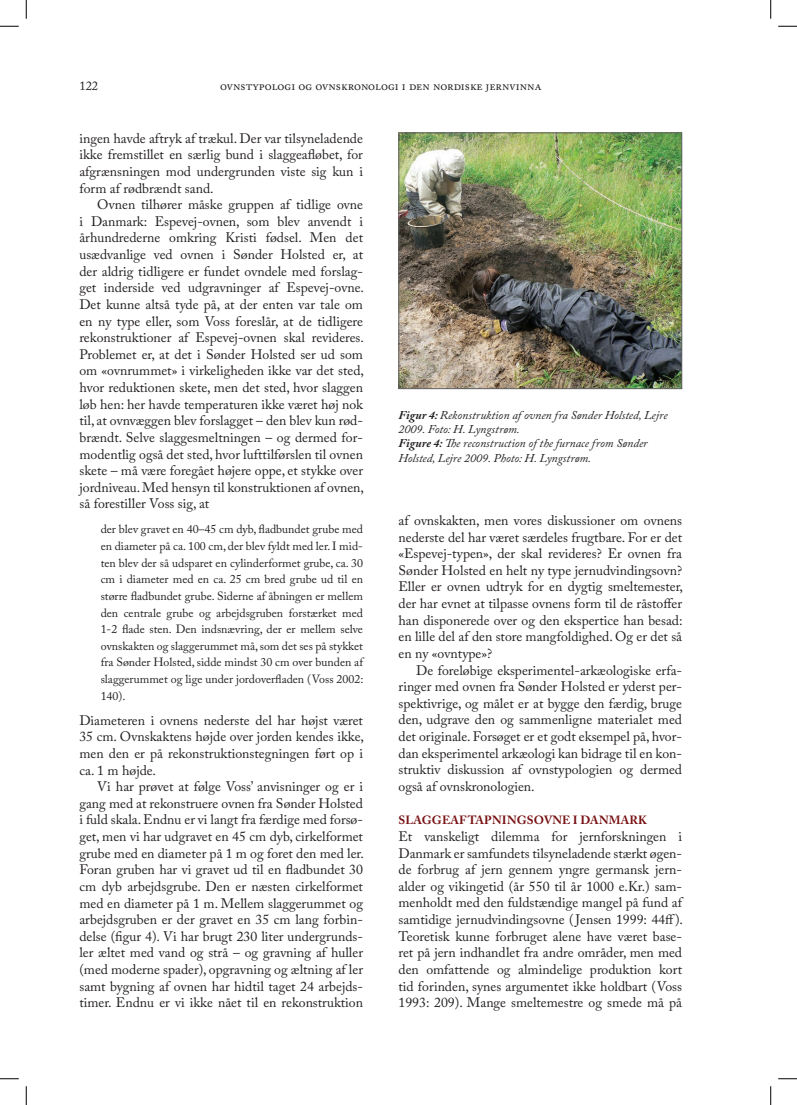
<style>
.page{position:relative;width:797px;height:1105px;background:#fff}
.page>*{position:absolute;margin:0;border:0;box-sizing:border-box;transform-origin:0 0}
.t1{font:13.75px/16.6px "Adobe Caslon Pro";letter-spacing:-.02em;color:#231f20;text-align:justify}
.t2{font:13.75px/16.6px "Adobe Caslon Pro";color:#231f20}
.t3{font:12.5px "Adobe Caslon Pro";color:#231f20}
.t4{font:11.88px/16.6px "Adobe Caslon Pro";color:#231f20}
.t5{font:italic 11.88px/14.2px "Adobe Caslon Pro";color:#231f20}
.t6{font:700 11.88px "Adobe Caslon Pro";letter-spacing:.015em;color:#771012}
.s1{font-weight:700}
</style>
<div class="page">
<img style="left:400px;top:135px;width:280px;height:252px">
<div style="left:398px;top:133px;width:284px;height:256px;border:1px solid #636366"></div>
<svg style="left:0;top:25px;width:19px;height:2px"></svg>
<svg style="left:778px;top:25px;width:19px;height:2px"></svg>
<svg style="left:0;top:1078px;width:19px;height:1px"></svg>
<svg style="left:778px;top:1078px;width:19px;height:1px"></svg>
<svg style="left:25px;top:0;width:2px;height:19px"></svg>
<svg style="left:25px;top:1086px;width:2px;height:19px"></svg>
<svg style="left:770px;top:0;width:1px;height:19px"></svg>
<svg style="left:770px;top:1086px;width:1px;height:19px"></svg>
<p class="t3" style="left:79px;top:78px;width:20px">122</p>
<p class="t3" style="left:220px;top:78px;width:323px">ovnstypologi og ovnskronologi i den nordiske jernvinna</p>
<p class="t1" style="left:79px;top:130px;width:285px">ingen havde aftryk af trækul. Der var tilsyneladende ikke fremstillet en særlig bund i slaggeafløbet, for afgrænsningen mod undergrunden viste sig kun i form af rødbrændt sand.</p>
<p class="t1" style="left:79px;top:196px;width:286px;text-indent:18px">Ovnen tilhører måske gruppen af tidlige ovne i Danmark: Espevej-ovnen, som blev anvendt i århundrederne omkring Kristi fødsel. Men det usædvanlige ved ovnen i Sønder Holsted er, at der aldrig tidligere er fundet ovndele med forslag&shy;get inderside ved udgravninger af Espevej-ovne.<br>Det kunne altså tyde på, at der enten var tale om en ny type eller, som Voss foreslår, at de tidligere rekonstruktioner af Espevej-ovnen skal revideres.<br>Problemet er, at det i Sønder Holsted ser ud som om «ovnrummet» i virkeligheden ikke var det sted, hvor reduktionen skete, men det sted, hvor slaggen løb hen: her havde temperaturen ikke været høj nok til, at ovnvæggen blev forslagget – den blev kun rød&shy;brændt. Selve slaggesmeltningen – og dermed for&shy;modentlig også det sted, hvor lufttilførslen til ovnen skete – må være foregået højere oppe, et stykke over jordniveau. Med hensyn til konstruktionen af ovnen, så forestiller Voss sig, at</p>
<p class="t4" style="left:101px;top:521px;width:265px">der blev gravet en 40–45 cm dyb, fladbundet grube med en diameter på ca. 100 cm, der blev fyldt med ler. I mid&shy;ten blev der så udsparet en cylinderformet grube, ca. 30 cm i diameter med en ca. 25 cm bred grube ud til en større fladbundet grube. Siderne af åbningen er mellem den centrale grube og arbejdsgruben forstærket med 1-2 flade sten. Den indsnævring, der er mellem selve ovnskakten og slaggerummet må, som det ses på stykket fra Sønder Holsted, sidde mindst 30 cm over bunden af slaggerummet og lige under jordoverfladen (Voss 2002:<br>140).</p>
<p class="t1" style="left:79px;top:712px;width:286px">Diameteren i ovnens nederste del har højst været 35 cm. Ovnskaktens højde over jorden kendes ikke, men den er på rekonstruktionstegningen ført op i ca. 1 m højde.</p>
<p class="t1" style="left:79px;top:778px;width:286px;text-indent:18px">Vi har prøvet at følge Voss’ anvisninger og er i gang med at rekonstruere ovnen fra Sønder Holsted i fuld skala. Endnu er vi langt fra færdige med forsø&shy;get, men vi har udgravet en 45 cm dyb, cirkelformet grube med en diameter på 1 m og foret den med ler.<br>Foran gruben har vi gravet ud til en fladbundet 30 cm dyb arbejdsgrube. Den er næsten cirkelformet med en diameter på 1 m. Mellem slaggerummet og arbejdsgruben er der gravet en 35 cm lang forbin&shy;delse (figur 4). Vi har brugt 230 liter undergrunds&shy;ler æltet med vand og strå – og gravning af huller (med moderne spader), opgravning og æltning af ler samt bygning af ovnen har hidtil taget 24 arbejds&shy;timer. Endnu er vi ikke nået til en rekonstruktion</p>
<p class="t5" style="left:398px;top:408px;width:270px"><span class="s1">Figur 4:</span> Rekonstruktion af ovnen fra Sønder Holsted, Lejre 2009. Foto: H. Lyngstrøm.<br><span class="s1">Figure 4:</span> The reconstruction of the furnace from Sønder Holsted, Lejre 2009. Photo: H. Lyngstrøm.</p>
<p class="t1" style="left:398px;top:512px;width:286px">af ovnskakten, men vores diskussioner om ovnens nederste del har været særdeles frugtbare. For er det «Espevej-typen», der skal revideres? Er ovnen fra Sønder Holsted en helt ny type jernudvindingsovn?<br>Eller er ovnen udtryk for en dygtig smeltemester, der har evnet at tilpasse ovnens form til de råstoffer han disponerede over og den ekspertice han besad: en lille del af den store mangfoldighed. Og er det så en ny «ovntype»?</p>
<p class="t1" style="left:398px;top:661px;width:285px;text-indent:18px">De foreløbige eksperimentel-arkæologiske erfa&shy;ringer med ovnen fra Sønder Holsted er yderst per&shy;spektivrige, og målet er at bygge den færdig, bruge den, udgrave den og sammenligne materialet med det originale. Forsøget er et godt eksempel på, hvor&shy;dan eksperimentel arkæologi kan bidrage til en kon&shy;struktiv diskussion af ovnstypologien og dermed også af ovnskronologien.</p>
<p class="t6" style="left:398px;top:813px;width:250px">SLAGGEAFTAPNINGSOVNE I DANMARK</p>
<p class="t2" style="left:398px;top:828px;width:287px">Et vanskeligt dilemma for jernforskningen i Danmark er samfundets tilsyneladende stærkt øgen&shy;de forbrug af jern gennem yngre germansk jern&shy;alder og vikingetid (år 550 til år 1000 e.Kr.) sam&shy;menholdt med den fuldstændige mangel på fund af samtidige jernudvindingsovne ( Jensen 1999: 44ff).<br>Teoretisk kunne forbruget alene have været base&shy;ret på jern indhandlet fra andre områder, men med den omfattende og almindelige produktion kort tid forinden, synes argumentet ikke holdbart (Voss 1993: 209). Mange smeltemestre og smede må på</p>
</div>
